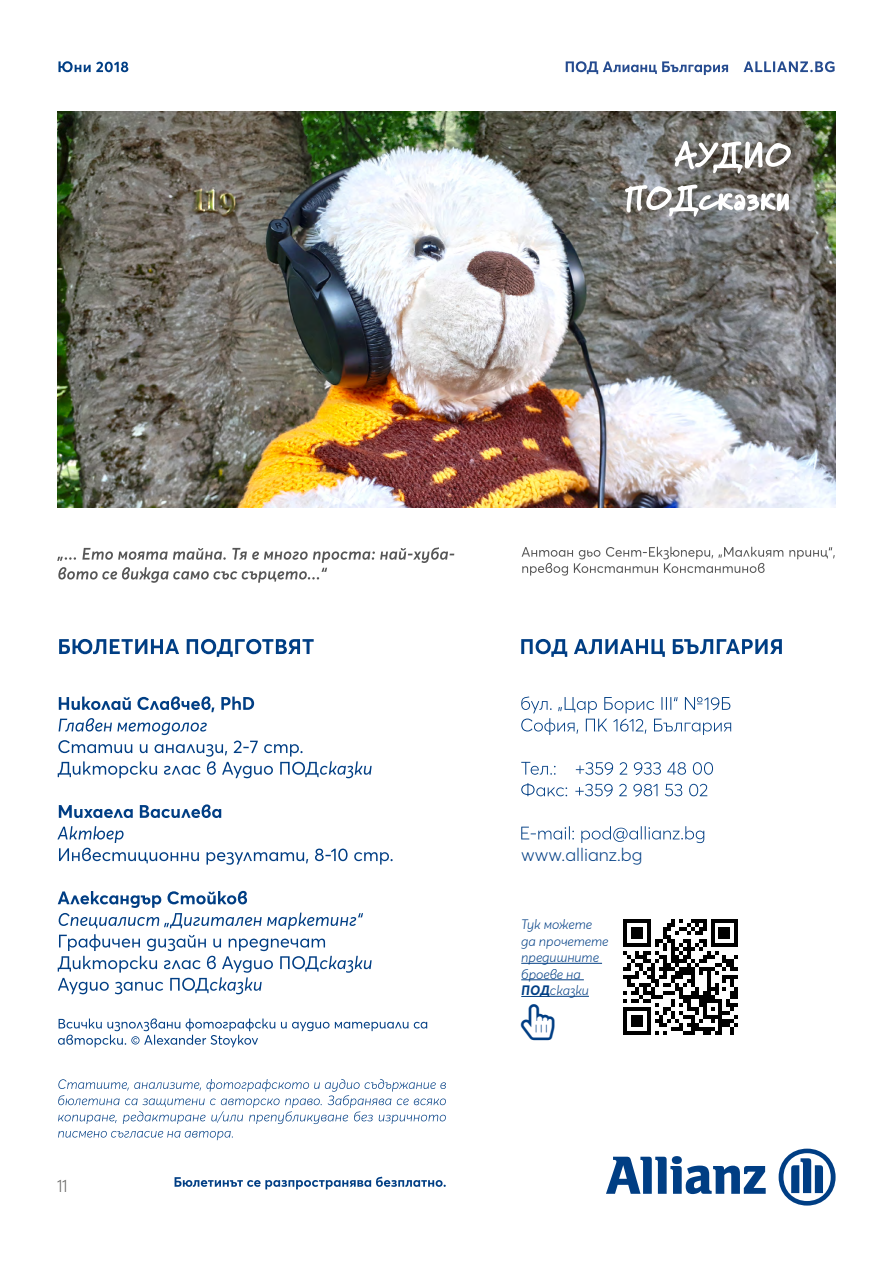
<style>
.page{position:relative;width:893px;height:1263px;background:#fff}
.page>*{position:absolute;margin:0;border:0;box-sizing:border-box;transform-origin:0 0}
.t1{font:300 18px "Averta PE";color:#003e84}
.t2{font:300 condensed 18px "Allianz Neo";color:#636362}
.t3{font:italic 300 13.5px/16.5px "Averta PE";color:#003e84}
.s1{font-weight:700}
</style>
<div class="page">
<svg style="left:521px;top:639px;width:261px;height:18px"></svg>
<svg style="left:521px;top:696px;width:210px;height:39px"></svg>
<svg style="left:521px;top:762px;width:192px;height:13px"></svg>
<svg style="left:521px;top:783px;width:186px;height:14px"></svg>
<svg style="left:521px;top:826px;width:183px;height:17px"></svg>
<svg style="left:175px;top:1177px;width:271px;height:12px"></svg>
<svg style="left:58px;top:1131px;width:175px;height:9px"></svg>
<svg style="left:58px;top:1079px;width:388px;height:45px"></svg>
<svg style="left:58px;top:1018px;width:369px;height:29px"></svg>
<svg style="left:58px;top:891px;width:314px;height:103px"></svg>
<svg style="left:57px;top:826px;width:336px;height:39px"></svg>
<svg style="left:59px;top:804px;width:162px;height:14px"></svg>
<svg style="left:58px;top:718px;width:314px;height:60px"></svg>
<svg style="left:59px;top:696px;width:195px;height:16px"></svg>
<svg style="left:59px;top:639px;width:255px;height:18px"></svg>
<hr style="left:521px;top:963px;width:81px;height:1px;background:#003e84">
<hr style="left:521px;top:979px;width:63px;height:1px;background:#003e84">
<svg style="left:521px;top:996px;width:29px;height:1px"></svg>
<hr style="left:550px;top:996px;width:39px;height:1px;background:#003e84">
<svg style="left:623px;top:919px;width:115px;height:116px"></svg>
<img style="left:57px;top:111px;width:779px;height:396px">
<svg style="left:57px;top:547px;width:397px;height:36px"></svg>
<svg style="left:522px;top:547px;width:313px;height:29px"></svg>
<svg style="left:625px;top:185px;width:164px;height:32px"></svg>
<svg style="left:675px;top:141px;width:116px;height:32px"></svg>
<svg style="left:606px;top:1156px;width:160px;height:38px"></svg>
<svg style="left:779px;top:1148px;width:57px;height:57px"></svg>
<svg style="left:58px;top:61px;width:70px;height:11px"></svg>
<svg style="left:566px;top:61px;width:269px;height:14px"></svg>
<h1 class="t2" style="left:57px;top:1175px;width:12px">11</h1>
<h1 class="t1" style="left:521px;top:842px;width:123px">www.allianz.bg</h1>
<p class="t3" style="left:521px;top:916px;width:89px">Тук можете да прочетете предишните броеве на<br><span class="s1">ПОД</span>сказки</p>
</div>
